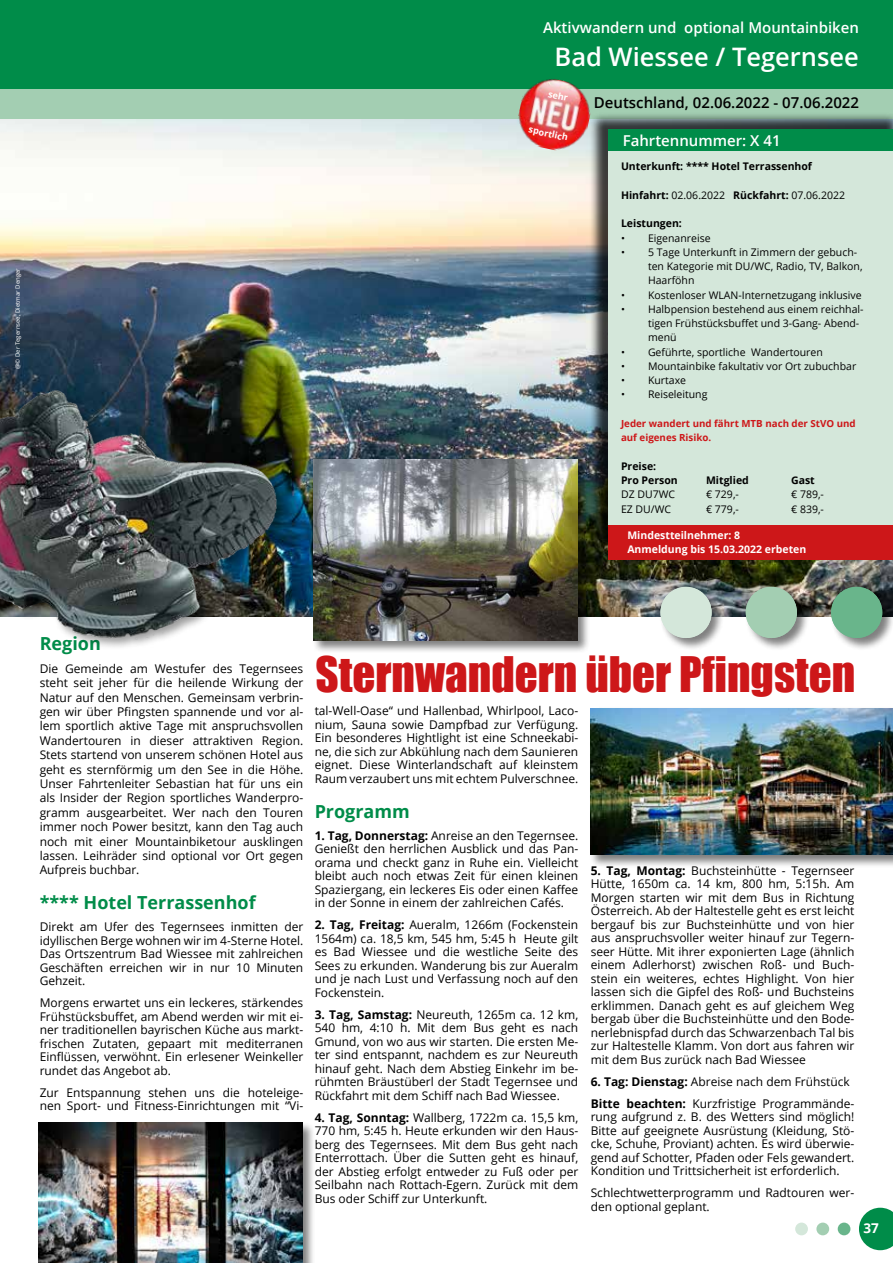
<style>
.page{position:relative;width:893px;height:1263px;background:#fff}
.page>*{position:absolute;margin:0;border:0;box-sizing:border-box;transform-origin:0 0}
.t1{font:45px "Impact";color:#cd1719}
.t2{font:600 25.5px "Open Sans";color:#fff}
.t3{font:700 18px "Open Sans";color:#008c49}
.t4{font:600 15px "Open Sans";color:#fff}
.t5{font:600 15px "Open Sans";color:#000}
.t6{font:700 13.5px "Open Sans";color:#fff}
.t7{font:12px/13.5px "Open Sans";color:#000;text-align:justify}
.t8{font:10.5px/14.2px "Open Sans";color:#000}
.t9{font:700 10.5px/14.2px "Open Sans";color:#000}
.t10{font:700 10.5px/14.2px "Open Sans";color:#fff}
.t11{font:700 9.75px/14.2px "Open Sans";color:#cd1719}
.t12{font:700 9px "Open Sans";color:#fff}
.t13{font:6px "Open Sans";color:#fff}
.s1{font-weight:700}
</style>
<div class="page">
<img style="left:0;top:119px;width:893px;height:498px">
<div style="left:0;top:0;width:893px;height:89px;background:#008c49"></div>
<div style="left:0;top:89px;width:893px;height:30px;background:#a3ceb2"></div>
<div style="left:589px;top:112px;width:304px;height:442px;background:#000;opacity:.75"></div>
<div style="left:608px;top:130px;width:285px;height:425px;background:#d4e7da"></div>
<div style="left:608px;top:130px;width:285px;height:21px;background:#008c49"></div>
<svg style="left:859px;top:1208px;width:34px;height:42px"></svg>
<div style="left:838px;top:1222px;width:12px;height:13px;background:#69b58b;border-radius:50%"></div>
<div style="left:816px;top:1222px;width:13px;height:13px;background:#a3ceb2;border-radius:50%"></div>
<div style="left:795px;top:1222px;width:13px;height:13px;background:#d4e7da;border-radius:50%"></div>
<div style="left:863px;top:1223px;width:17px;height:12px;background:#008c49"></div>
<div style="left:659px;top:585px;width:234px;height:66px;background:#000;opacity:.5"></div>
<div style="left:831px;top:587px;width:51px;height:51px;background:#69b58b;border-radius:50%"></div>
<div style="left:746px;top:587px;width:51px;height:51px;background:#a3ceb2;border-radius:50%"></div>
<div style="left:660px;top:587px;width:52px;height:51px;background:#d4e7da;border-radius:50%"></div>
<div style="left:589px;top:707px;width:304px;height:161px;background:#000;opacity:.5"></div>
<img style="left:591px;top:708px;width:302px;height:147px">
<div style="left:608px;top:525px;width:285px;height:34px;background:#cd1719"></div>
<div style="left:37px;top:1121px;width:278px;height:142px;background:#000;opacity:.5"></div>
<img style="left:39px;top:1123px;width:263px;height:140px">
<img style="left:513px;top:78px;width:83px;height:78px">
<div style="left:312px;top:458px;width:278px;height:195px;background:#000;opacity:.5"></div>
<img style="left:314px;top:460px;width:263px;height:180px">
<img style="left:0;top:381px;width:308px;height:266px">
<p class="t13" style="left:14px;top:369px;width:102px;rotate:-90deg">@© Der Tegernsee, Dietmar Denger</p>
<p class="t4" style="left:543px;top:17px;width:317px">Aktivwandern und optional Mountainbiken</p>
<h2 class="t2" style="left:554px;top:40px;width:306px">Bad Wiessee / Tegernsee</h2>
<p class="t12" style="left:550px;top:87px;width:21px;rotate:12deg">sehr</p>
<p class="t12" style="left:530px;top:123px;width:41px;rotate:12deg">sportlich</p>
<p class="t5" style="left:594px;top:92px;width:267px">Deutschland, 02.06.2022 - 07.06.2022</p>
<p class="t4" style="left:623px;top:131px;width:159px">Fahrtennummer: X 41</p>
<p class="t9" style="left:621px;top:159px;width:193px">Unterkunft: **** Hotel Terrassenhof</p>
<p class="t8" style="left:621px;top:188px;width:226px"><span class="s1">Hinfahrt:</span> 02.06.2022 <span class="s1">Rückfahrt:</span> 07.06.2022</p>
<p class="t9" style="left:621px;top:216px;width:62px">Leistungen:</p>
<p class="t8" style="left:621px;top:230px;width:91px">• Eigenanreise</p>
<p class="t8" style="left:648px;top:245px;width:216px;text-indent:-27px">• 5 Tage Unterkunft in Zimmern der gebuch&shy;ten Kategorie mit DU/WC, Radio, TV, Balkon,<br>Haarföhn</p>
<p class="t8" style="left:621px;top:287px;width:242px">• Kostenloser WLAN-Internetzugang inklusive</p>
<p class="t8" style="left:648px;top:302px;width:217px;text-indent:-27px">• Halbpension bestehend aus einem reichhal&shy;tigen Frühstücksbuffet und 3-Gang- Abend&shy;menü</p>
<p class="t8" style="left:621px;top:344px;width:203px">• Geführte, sportliche Wandertouren</p>
<p class="t8" style="left:621px;top:359px;width:237px">• Mountainbike fakultativ vor Ort zubuchbar</p>
<p class="t8" style="left:621px;top:373px;width:67px">• Kurtaxe</p>
<p class="t8" style="left:621px;top:387px;width:88px">• Reiseleitung</p>
<p class="t11" style="left:621px;top:416px;width:236px">Jeder wandert und fährt MTB nach der StVO und auf eigenes Risiko.</p>
<p class="t9" style="left:621px;top:459px;width:58px">Preise:<br>Pro Person</p>
<p class="t9" style="left:706px;top:473px;width:44px">Mitglied</p>
<p class="t9" style="left:791px;top:473px;width:25px">Gast</p>
<p class="t8" style="left:621px;top:487px;width:56px">DZ DU7WC</p>
<p class="t8" style="left:706px;top:487px;width:34px">€ 729,-</p>
<p class="t8" style="left:791px;top:487px;width:34px">€ 789,-</p>
<p class="t8" style="left:621px;top:501px;width:52px">EZ DU/WC</p>
<p class="t8" style="left:706px;top:501px;width:34px">€ 779,-</p>
<p class="t8" style="left:791px;top:501px;width:34px">€ 839,-</p>
<p class="t10" style="left:627px;top:528px;width:180px">Mindestteilnehmer: 8<br>Anmeldung bis 15.03.2022 erbeten</p>
<h3 class="t3" style="left:40px;top:631px;width:63px">Region</h3>
<p class="t7" style="left:40px;top:661px;width:265px;line-height:14.4px">Die Gemeinde am Westufer des Tegernsees steht seit jeher für die heilende Wirkung der Natur auf den Menschen. Gemeinsam verbrin&shy;gen wir über Pfingsten spannende und vor al&shy;lem sportlich aktive Tage mit anspruchsvollen Wandertouren in dieser attraktiven Region.<br>Stets startend von unserem schönen Hotel aus geht es sternförmig um den See in die Höhe.<br>Unser Fahrtenleiter Sebastian hat für uns ein als Insider der Region sportliches Wanderpro&shy;gramm ausgearbeitet. Wer nach den Touren immer noch Power besitzt, kann den Tag auch noch mit einer Mountainbiketour ausklingen lassen. Leihräder sind optional vor Ort gegen Aufpreis buchbar.</p>
<h3 class="t3" style="left:40px;top:890px;width:218px">**** Hotel Terrassenhof</h3>
<p class="t7" style="left:40px;top:920px;width:265px">Direkt am Ufer des Tegernsees inmitten der idyllischen Berge wohnen wir im 4-Sterne Hotel.<br>Das Ortszentrum Bad Wiessee mit zahlreichen Geschäften erreichen wir in nur 10 Minuten Gehzeit.</p>
<p class="t7" style="left:40px;top:996px;width:265px">Morgens erwartet uns ein leckeres, stärkendes Frühstücksbuffet, am Abend werden wir mit ei&shy;ner traditionellen bayrischen Küche aus markt&shy;frischen Zutaten, gepaart mit mediterranen Einflüssen, verwöhnt. Ein erlesener Weinkeller rundet das Angebot ab.</p>
<p class="t7" style="left:40px;top:1085px;width:265px">Zur Entspannung stehen uns die hoteleige&shy;nen Sport- und Fitness-Einrichtungen mit “Vi-</p>
<h1 class="t1" style="left:315px;top:640px;width:541px">Sternwandern über Pfingsten</h1>
<p class="t7" style="left:315px;top:704px;width:265px">tal-Well-Oase“ und Hallenbad, Whirlpool, Laco&shy;nium, Sauna sowie Dampfbad zur Verfügung.<br>Ein besonderes Hightlight ist eine Schneekabi&shy;ne, die sich zur Abkühlung nach dem Saunieren eignet. Diese Winterlandschaft auf kleinstem Raum verzaubert uns mit echtem Pulverschnee.</p>
<h3 class="t3" style="left:315px;top:798px;width:97px">Programm</h3>
<p class="t7" style="left:315px;top:828px;width:265px"><span class="s1">1. Tag, Donnerstag:</span> Anreise an den Tegernsee.<br>Genießt den herrlichen Ausblick und das Pan&shy;orama und checkt ganz in Ruhe ein. Vielleicht bleibt auch noch etwas Zeit für einen kleinen Spaziergang, ein leckeres Eis oder einen Kaffee in der Sonne in einem der zahlreichen Cafés.</p>
<p class="t7" style="left:315px;top:918px;width:265px"><span class="s1">2. Tag, Freitag:</span> Aueralm, 1266m (Fockenstein 1564m) ca. 18,5 km, 545 hm, 5:45 h Heute gilt es Bad Wiessee und die westliche Seite des Sees zu erkunden. Wanderung bis zur Aueralm und je nach Lust und Verfassung noch auf den Fockenstein.</p>
<p class="t7" style="left:315px;top:1007px;width:265px"><span class="s1">3. Tag, Samstag:</span> Neureuth, 1265m ca. 12 km, 540 hm, 4:10 h. Mit dem Bus geht es nach Gmund, von wo aus wir starten. Die ersten Me&shy;ter sind entspannt, nachdem es zur Neureuth hinauf geht. Nach dem Abstieg Einkehr im be&shy;rühmten Bräustüberl der Stadt Tegernsee und Rückfahrt mit dem Schiff nach Bad Wiessee.</p>
<p class="t7" style="left:315px;top:1110px;width:265px"><span class="s1">4. Tag, Sonntag:</span> Wallberg, 1722m ca. 15,5 km, 770 hm, 5:45 h. Heute erkunden wir den Haus&shy;berg des Tegernsees. Mit dem Bus geht nach Enterrottach. Über die Sutten geht es hinauf, der Abstieg erfolgt entweder zu Fuß oder per Seilbahn nach Rottach-Egern. Zurück mit dem Bus oder Schiff zur Unterkunft.</p>
<p class="t7" style="left:591px;top:863px;width:265px"><span class="s1">5. Tag, Montag:</span> Buchsteinhütte - Tegernseer Hütte, 1650m ca. 14 km, 800 hm, 5:15h. Am Morgen starten wir mit dem Bus in Richtung Österreich. Ab der Haltestelle geht es erst leicht bergauf bis zur Buchsteinhütte und von hier aus anspruchsvoller weiter hinauf zur Tegern&shy;seer Hütte. Mit ihrer exponierten Lage (ähnlich einem Adlerhorst) zwischen Roß- und Buch&shy;stein ein weiteres, echtes Highlight. Von hier lassen sich die Gipfel des Roß- und Buchsteins erklimmen. Danach geht es auf gleichem Weg bergab über die Buchsteinhütte und den Bode&shy;nerlebnispfad durch das Schwarzenbach Tal bis zur Haltestelle Klamm. Von dort aus fahren wir mit dem Bus zurück nach Bad Wiessee</p>
<p class="t7" style="left:591px;top:1070px;width:265px;line-height:22px"><span class="s1">6. Tag: Dienstag:</span> Abreise nach dem Frühstück<br><span class="s1">Bitte beachten:</span> Kurzfristige Programmände-</p>
<p class="t7" style="left:591px;top:1110px;width:265px">rung aufgrund z. B. des Wetters sind möglich!<br>Bitte auf geeignete Ausrüstung (Kleidung, Stö&shy;cke, Schuhe, Proviant) achten. Es wird überwie&shy;gend auf Schotter, Pfaden oder Fels gewandert.<br>Kondition und Trittsicherheit ist erforderlich.</p>
<p class="t7" style="left:591px;top:1186px;width:265px">Schlechtwetterprogramm und Radtouren wer&shy;den optional geplant.</p>
<p class="t6" style="left:863px;top:1219px;width:17px">37</p>
</div>
